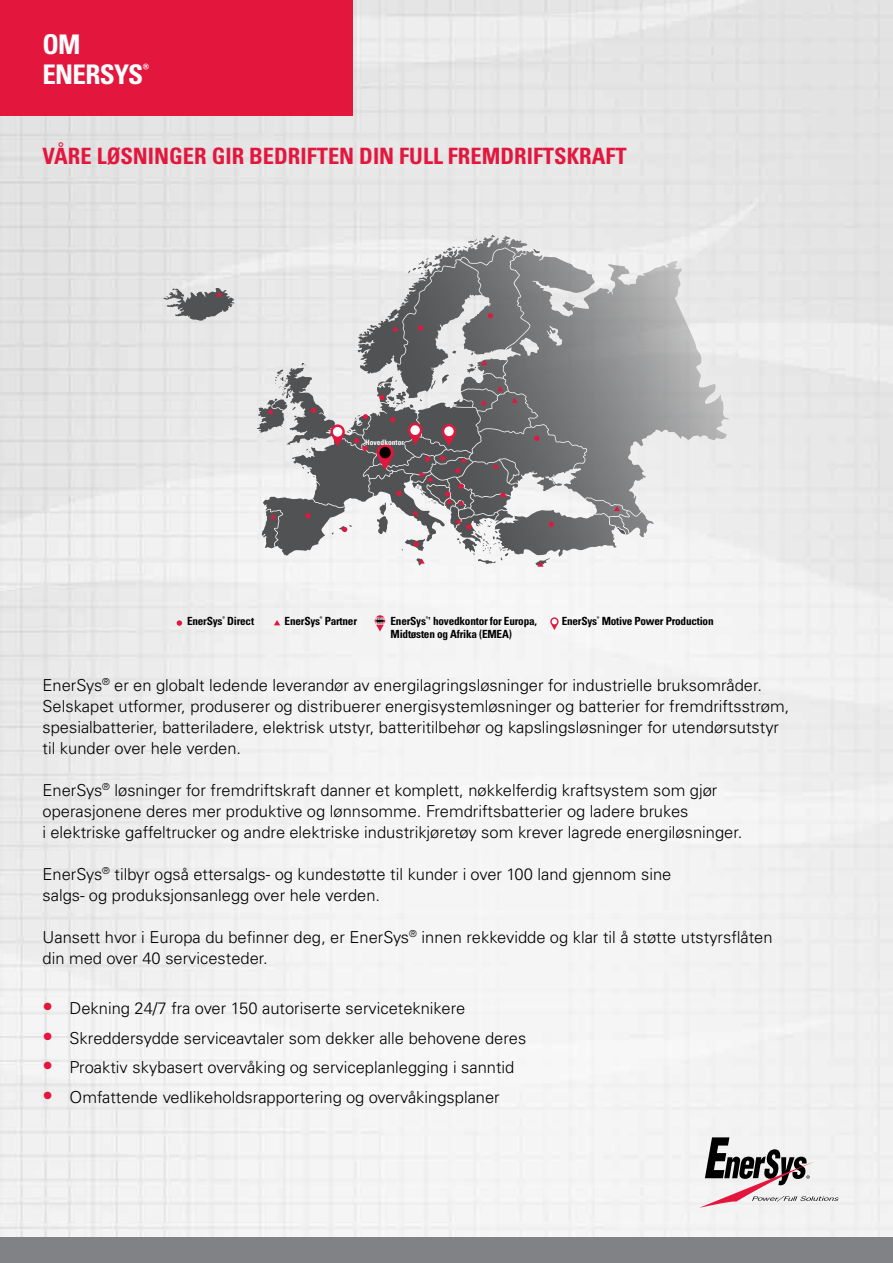
<style>
.page{position:relative;width:893px;height:1263px;background:#fff}
.page>*{position:absolute;margin:0;border:0;box-sizing:border-box;transform-origin:0 0}
.t1{font:700 condensed 27px/30px "Univers LT Pro";letter-spacing:-.03em;color:#fff}
.t2{font:700 condensed 22.5px "Univers LT Pro";color:#e3173e}
.t3{font:300 16.5px/21px "Univers LT Pro 45";color:#000}
.t4{font:700 condensed 11.25px/13.5px "Univers LT Pro";letter-spacing:-.02em;color:#000}
.t5{font:700 condensed 7.5px "Univers LT Pro";color:#fff}
.t6{font:700 condensed 5.25px/4.5px "Univers LT Pro";letter-spacing:-.02em;color:#fff;scale:.82 1}
.s1{font-size:21px;color:#e3173e}
</style>
<div class="page">
<div style="left:0;top:0;width:353px;height:116px;background:#e3173e"></div>
<svg style="left:699px;top:1137px;width:140px;height:71px"></svg>
<div style="left:0;top:1238px;width:893px;height:25px;background:#808285"></div>
<svg style="left:375px;top:615px;width:10px;height:16px"></svg>
<svg style="left:177px;top:620px;width:5px;height:6px"></svg>
<svg style="left:550px;top:617px;width:9px;height:13px"></svg>
<div style="left:376px;top:617px;width:7px;height:7px;background:#000;border-radius:50%"></div>
<svg style="left:274px;top:620px;width:6px;height:5px"></svg>
<svg style="left:358px;top:235px;width:372px;height:322px;background:#aeafb0"></svg>
<svg style="left:533px;top:249px;width:7px;height:4px"></svg>
<svg style="left:452px;top:351px;width:4px;height:3px"></svg>
<svg style="left:418px;top:325px;width:5px;height:5px"></svg>
<svg style="left:488px;top:313px;width:5px;height:5px"></svg>
<svg style="left:549px;top:522px;width:5px;height:5px"></svg>
<svg style="left:534px;top:436px;width:5px;height:5px"></svg>
<svg style="left:392px;top:326px;width:6px;height:5px"></svg>
<svg style="left:614px;top:506px;width:6px;height:5px"></svg>
<svg style="left:535px;top:558px;width:15px;height:9px"></svg>
<svg style="left:257px;top:360px;width:261px;height:206px"></svg>
<svg style="left:163px;top:288px;width:72px;height:33px;background:#989798"></svg>
<h1 class="t1" style="left:43px;top:29px;width:108px">OM<br>ENERSYS<sup>®</sup></h1>
<h1 class="t1" style="left:54px;top:59px;width:193px">BATTERILØSNING</h1>
<h2 class="t2" style="left:43px;top:142px;width:586px">VÅRE LØSNINGER GIR BEDRIFTEN DIN FULL FREMDRIFTSKRAFT</h2>
<p class="t5" style="left:365px;top:438px;width:40px">Hovedkontor</p>
<p class="t4" style="left:187px;top:614px;width:69px">EnerSys<sup>®</sup> Direct</p>
<p class="t4" style="left:285px;top:614px;width:74px">EnerSys<sup>®</sup> Partner</p>
<p class="t4" style="left:391px;top:614px;width:148px">EnerSys<sup>®</sup>' hovedkontor for Europa,<br>Midtøsten og Afrika (EMEA)</p>
<p class="t4" style="left:562px;top:614px;width:153px">EnerSys<sup>®</sup> Motive Power Production</p>
<p class="t6" style="left:375px;top:616px;width:16px">Hoved&shy;kontor</p>
<p class="t3" style="left:43px;top:674px;width:748px">EnerSys<sup>®</sup> er en globalt ledende leverandør av energilagringsløsninger for industrielle bruksområder.<br>Selskapet utformer, produserer og distribuerer energisystemløsninger og batterier for fremdriftsstrøm, spesialbatterier, batteriladere, elektrisk utstyr, batteritilbehør og kapslingsløsninger for utendørsutstyr til kunder over hele verden.</p>
<p class="t3" style="left:43px;top:779px;width:701px">EnerSys<sup>®</sup> løsninger for fremdriftskraft danner et komplett, nøkkelferdig kraftsystem som gjør operasjonene deres mer produktive og lønnsomme. Fremdriftsbatterier og ladere brukes<br>i elektriske gaffeltrucker og andre elektriske industrikjøretøy som krever lagrede energiløsninger.</p>
<p class="t3" style="left:43px;top:863px;width:630px">EnerSys<sup>®</sup> tilbyr også ettersalgs- og kundestøtte til kunder i over 100 land gjennom sine salgs- og produksjonsanlegg over hele verden.</p>
<p class="t3" style="left:43px;top:926px;width:732px">Uansett hvor i Europa du befinner deg, er EnerSys<sup>®</sup> innen rekkevidde og klar til å støtte utstyrsflåten din med over 40 servicesteder.</p>
<p class="t3" style="left:43px;top:998px;width:424px"><span class="s1">•</span> Dekning 24/7 fra over 150 autoriserte serviceteknikere</p>
<p class="t3" style="left:43px;top:1027px;width:485px"><span class="s1">•</span> Skreddersydde serviceavtaler som dekker alle behovene deres</p>
<p class="t3" style="left:43px;top:1057px;width:473px"><span class="s1">•</span> Proaktiv skybasert overvåking og serviceplanlegging i sanntid</p>
<p class="t3" style="left:43px;top:1086px;width:459px"><span class="s1">•</span> Omfattende vedlikeholdsrapportering og overvåkingsplaner</p>
</div>
